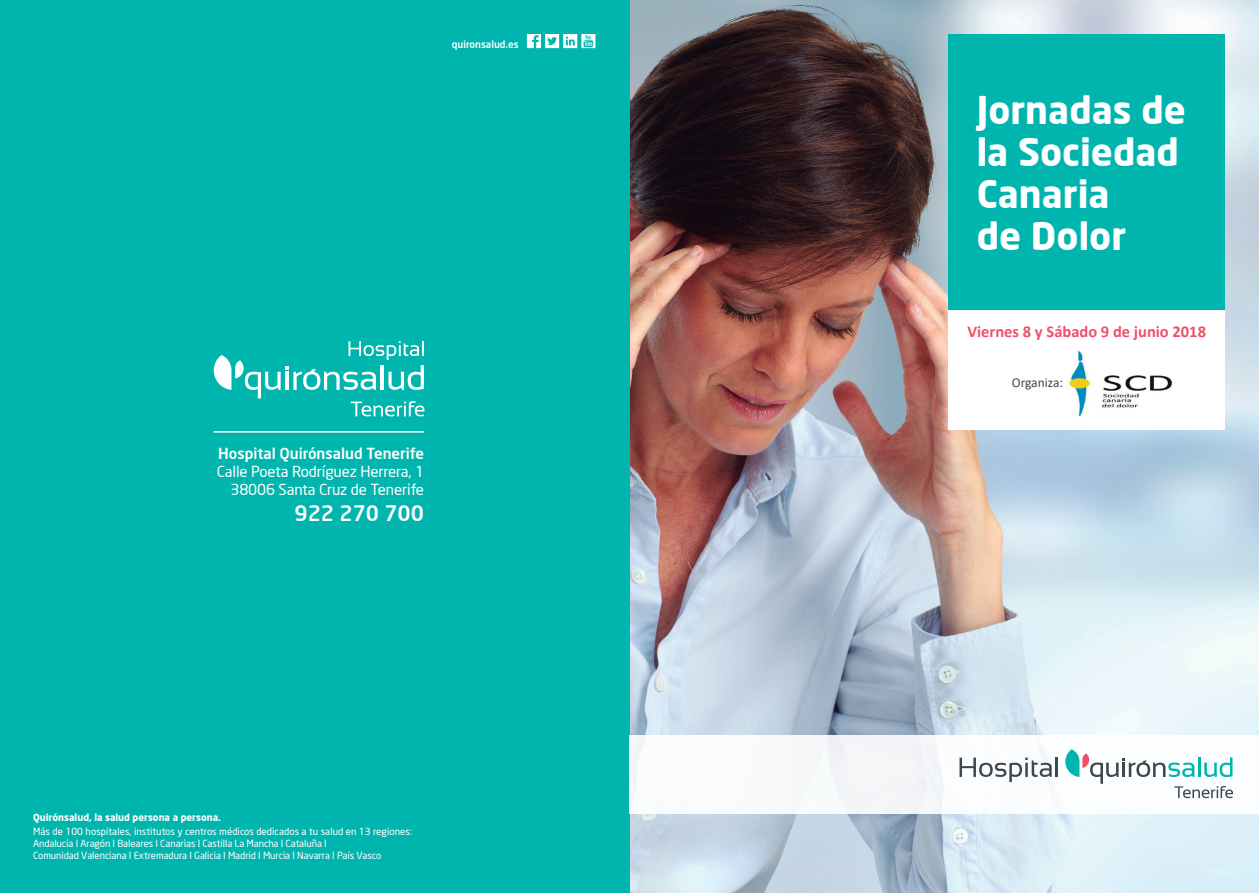
<style>
.page{position:relative;width:1259px;height:893px;background:#fff}
.page>*{position:absolute;margin:0;border:0;box-sizing:border-box;transform-origin:0 0}
.t1{font:700 37.5px/42px "Neo Sans";color:#fff}
.t2{font:500 21px "Neo Sans";color:#fff}
.t3{font:700 16.5px "Calibri";color:#ef5069}
.t4{font:15px "Neo Sans";letter-spacing:-.01em;color:#fff}
.t5{font:500 15px "Neo Sans";color:#fff}
.t6{font:13.5px "Calibri";color:#3f464d}
.t7{font:500 9.9px "Neo Sans";color:#fff}
.t8{font:9.75px/12px "Neo Sans";letter-spacing:-.01em;color:#fff}
.t9{font:700 9.75px "Neo Sans";color:#fff}
</style>
<div class="page">
<img style="left:629px;top:0;width:630px;height:893px">
<div style="left:0;top:0;width:629px;height:893px;background:#00b5ae"></div>
<div style="left:629px;top:736px;width:630px;height:78px;background:#fff"></div>
<hr style="left:214px;top:431px;width:210px;height:2px;background:#fff">
<svg style="left:214px;top:341px;width:210px;height:75px"></svg>
<svg style="left:527px;top:34px;width:68px;height:14px"></svg>
<svg style="left:1065px;top:749px;width:168px;height:49px"></svg>
<svg style="left:959px;top:758px;width:92px;height:24px"></svg>
<hr style="left:1055px;top:758px;width:3px;height:19px;background:#3f464d">
<div style="left:948px;top:34px;width:277px;height:276px;background:#00b5ae"></div>
<div style="left:948px;top:310px;width:277px;height:119px;background:#fff"></div>
<img style="left:1069px;top:350px;width:103px;height:67px">
<p class="t7" style="left:452px;top:38px;width:68px">quironsalud.es</p>
<p class="t5" style="left:218px;top:444px;width:207px">Hospital Quirónsalud Tenerife</p>
<p class="t4" style="left:217px;top:462px;width:209px">Calle Poeta Rodríguez Herrera, 1</p>
<p class="t4" style="left:230px;top:480px;width:195px">38006 Santa Cruz de Tenerife</p>
<p class="t2" style="left:294px;top:500px;width:131px">922 270 700</p>
<p class="t9" style="left:33px;top:811px;width:189px">Quirónsalud, la salud persona a persona.</p>
<p class="t8" style="left:33px;top:825px;width:381px">Más de 100 hospitales, institutos y centros médicos dedicados a tu salud en 13 regiones:<br>Andalucía I Aragón I Baleares I Canarias I Castilla La Mancha I Cataluña I<br>Comunidad Valenciana I Extremadura I Galicia I Madrid I Murcia I Navarra I País Vasco</p>
<p class="t1" style="left:976px;top:88px;width:211px">Jornadas de la Sociedad<br>Canaria<br>de Dolor</p>
<p class="t3" style="left:967px;top:320px;width:240px">Viernes 8 y Sábado 9 de junio 2018</p>
<p class="t6" style="left:1011px;top:373px;width:53px">Organiza:</p>
</div>
